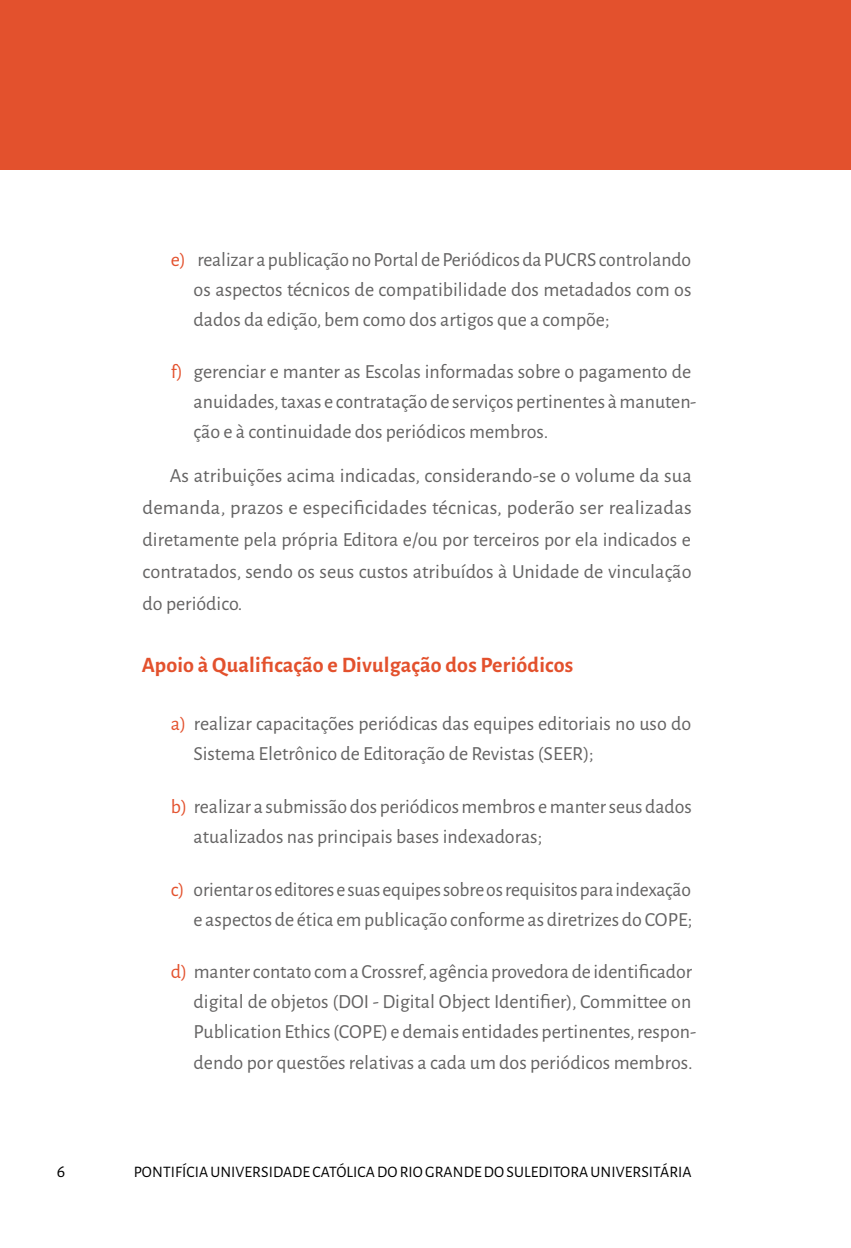
<style>
.page{position:relative;width:851px;height:1248px;background:#fff}
.page>*{position:absolute;margin:0;border:0;box-sizing:border-box;transform-origin:0 0}
.t1{font:700 22px "Alegreya Sans";letter-spacing:.01em;color:#e3512d}
.t2{font:20px/30px "Alegreya Sans";color:#646363}
.t3{font:18px "Alegreya Sans SC";color:#000}
.t4{font:16px "Alegreya Sans SC";letter-spacing:.005em;color:#000}
.s1{color:#e3512d}
</style>
<div class="page">
<div style="left:0;top:0;width:850px;height:170px;background:#e3512d"></div>
<p class="t2" style="left:193px;top:243px;width:499px;text-align:justify;text-indent:-23px"><span class="s1">e)</span> realizar a publicação no Portal de Periódicos da PUCRS controlando os aspectos técnicos de compatibilidade dos metadados com os dados da edição, bem como dos artigos que a compõe;</p>
<p class="t2" style="left:193px;top:356px;width:504px;text-indent:-23px"><span class="s1">f)</span> gerenciar e manter as Escolas informadas sobre o pagamento de anuidades, taxas e contratação de serviços pertinentes à manuten&shy;ção e à continuidade dos periódicos membros.</p>
<p class="t2" style="left:142px;top:458px;width:550px;line-height:32px;text-align:justify;text-indent:27px">As atribuições acima indicadas, considerando-se o volume da sua demanda, prazos e especificidades técnicas, poderão ser realizadas diretamente pela própria Editora e/ou por terceiros por ela indicados e contratados, sendo os seus custos atribuídos à Unidade de vinculação do periódico.</p>
<p class="t1" style="left:142px;top:648px;width:433px">Apoio à Qualificação e Divulgação dos Periódicos</p>
<p class="t2" style="left:193px;top:707px;width:499px;text-indent:-22px"><span class="s1">a)</span> realizar capacitações periódicas das equipes editoriais no uso do<br>Sistema Eletrônico de Editoração de Revistas (SEER);</p>
<p class="t2" style="left:193px;top:790px;width:499px;text-indent:-23px"><span class="s1">b)</span> realizar a submissão dos periódicos membros e manter seus dados atualizados nas principais bases indexadoras;</p>
<p class="t2" style="left:171px;top:873px;width:523px;text-align:right"><span class="s1">c)</span> orientar os editores e suas equipes sobre os requisitos para indexação e aspectos de ética em publicação conforme as diretrizes do COPE;</p>
<p class="t2" style="left:193px;top:955px;width:504px;text-indent:-22px"><span class="s1">d)</span> manter contato com a Crossref, agência provedora de identificador digital de objetos (DOI - Digital Object Identifier), Committee on Publication Ethics (COPE) e demais entidades pertinentes, respon&shy;dendo por questões relativas a cada um dos periódicos membros.</p>
<p class="t3" style="left:57px;top:1159px;width:10px">6</p>
<p class="t4" style="left:134px;top:1161px;width:559px">PONTIFÍCIA UNIVERSIDADE CATÓLICA DO RIO GRANDE DO SULEDITORA UNIVERSITÁRIA</p>
</div>
